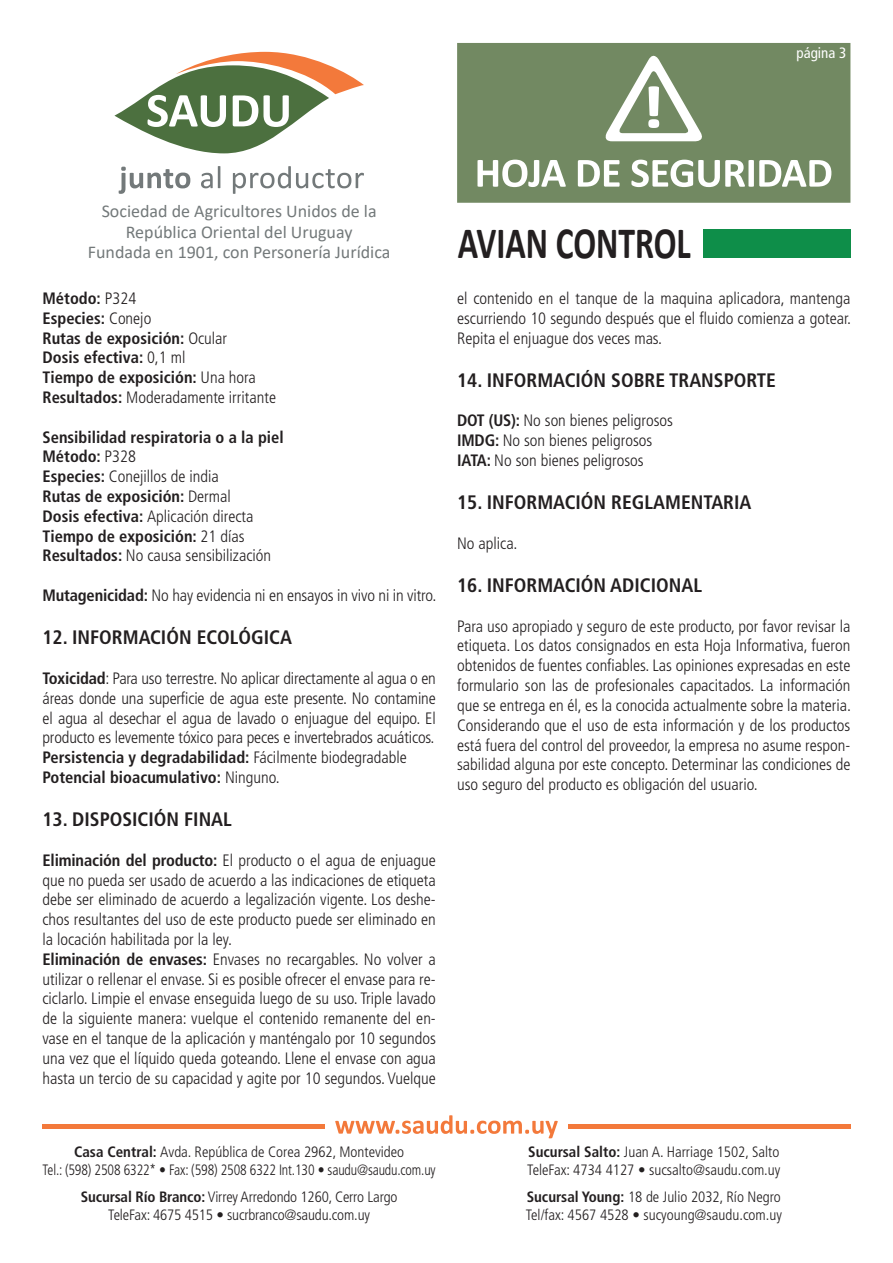
<style>
.page{position:relative;width:893px;height:1263px;background:#fff}
.page>*{position:absolute;margin:0;border:0;box-sizing:border-box;transform-origin:0 0}
.t1{font:700 45px "Calibri";color:#231f20;scale:.75 1}
.t2{font:700 condensed 19.5px "Frutiger LT Std";color:#231f20}
.t3{font:18px/21.6px "Calibri";color:#73797a;text-align:center}
.t4{font:300 condensed 16.5px/19.8px "Frutiger LT Std";color:#231f20}
.t5{font:700 condensed 16.5px/19.8px "Frutiger LT Std";color:#231f20}
.t6{font:300 condensed 15px/18px "Frutiger LT Std";color:#231f20;text-align:center}
.t7{font:condensed 15px "Frutiger LT Std";color:#fff}
.s1{font-weight:300}
.s2{font-weight:700}
</style>
<div class="page">
<svg style="left:43px;top:1125px;width:282px;height:4px"></svg>
<svg style="left:568px;top:1125px;width:282px;height:4px"></svg>
<svg style="left:335px;top:1115px;width:223px;height:23px"></svg>
<svg style="left:457px;top:43px;width:393px;height:160px;background:#829674"></svg>
<svg style="left:119px;top:167px;width:71px;height:27px"></svg>
<svg style="left:201px;top:166px;width:19px;height:22px"></svg>
<svg style="left:233px;top:166px;width:131px;height:28px"></svg>
<svg style="left:114px;top:52px;width:250px;height:101px"></svg>
<div style="left:703px;top:229px;width:147px;height:29px;background:#0e8e49"></div>
<p class="t7" style="left:796px;top:45px;width:51px">página 3</p>
<p class="t3" style="left:102px;top:199px;width:276px">Sociedad de Agricultores Unidos de la<br>República Oriental del Uruguay</p>
<p class="t3" style="left:88px;top:240px;width:304px">Fundada en 1901, con Personería Jurídica</p>
<p class="t5" style="left:43px;top:288px;width:235px">Método: <span class="s1">P324<br></span>Especies: <span class="s1">conejo<br></span>Rutas de exposición: <span class="s1">Ocular<br></span>Dosis efectiva: <span class="s1">0,1 ml<br></span>Tiempo de exposición: <span class="s1">u na hora<br></span>Resultados: <span class="s1">Moderadamente irritante</span></p>
<p class="t5" style="left:43px;top:427px;width:243px">Sensibilidad respiratoria o a la piel<br>Método: <span class="s1">P328<br></span>Especies: <span class="s1">conejillos de india<br></span>Rutas de exposición: <span class="s1">dermal<br></span>Dosis efectiva: <span class="s1">aplicación directa<br></span>Tiempo de exposición: <span class="s1">21 días<br></span>Resultados: <span class="s1">no causa sensibilización</span></p>
<p class="t4" style="left:43px;top:586px;width:395px"><span class="s2">Mutagenicidad:</span> no hay evidencia ni en ensayos in vivo ni in vitro.</p>
<p class="t2" style="left:43px;top:626px;width:251px">12. INFORMACIÓN ECOLÓGICA</p>
<p class="t4" style="left:43px;top:668px;width:395px"><span class="s2">Toxicidad</span>: Para uso terrestre. No aplicar directamente al agua o en áreas donde una superficie de agua este presente. No contamine el agua al desechar el agua de lavado o enjuague del equipo. El producto es levemente tóxico para peces e invertebrados acuáticos.<br><span class="s2">Persistencia y degradabilidad:</span> Fácilmente biodegradable <span class="s2">Potencial bioacumulativo:</span> Ninguno.</p>
<p class="t2" style="left:43px;top:808px;width:191px">13. DISPOSICIÓN FINAL</p>
<p class="t4" style="left:43px;top:850px;width:395px"><span class="s2">Eliminación del producto:</span> El producto o el agua de enjuague que no pueda ser usado de acuerdo a las indicaciones de etiqueta debe ser eliminado de acuerdo a legalización vigente. Los deshe&shy;chos resultantes del uso de este producto puede ser eliminado en la locación habilitada por la ley.<br><span class="s2">Eliminación de envases:</span> Envases no recargables. No volver a utilizar o rellenar el envase. Si es posible ofrecer el envase para re&shy;ciclarlo. Limpie el envase enseguida luego de su uso. Triple lavado de la siguiente manera: vuelque el contenido remanente del en&shy;vase en el tanque de la aplicación y manténgalo por 10 segundos una vez que el líquido queda goteando. Llene el envase con agua hasta un tercio de su capacidad y agite por 10 segundos. Vuelque</p>
<h1 class="t1" style="left:458px;top:211px;width:312px">AVIAN CONTROL</h1>
<p class="t4" style="left:457px;top:289px;width:395px;text-align:justify">el contenido en el tanque de la maquina aplicadora, mantenga escurriendo 10 segundo después que el fluido comienza a gotear.<br>Repita el enjuague dos veces mas.</p>
<p class="t2" style="left:457px;top:368px;width:320px">14. INFORMACIÓN SOBRE TRANSPORTE</p>
<p class="t4" style="left:457px;top:411px;width:217px"><span class="s2">DOT (US):</span> No son bienes peligrosos<br><span class="s2">IMDG:</span> No son bienes peligrosos<br><span class="s2">IATA:</span> No son bienes peligrosos</p>
<p class="t2" style="left:457px;top:491px;width:296px">15. INFORMACIÓN REGLAMENTARIA</p>
<p class="t4" style="left:457px;top:533px;width:62px">No aplica.</p>
<p class="t2" style="left:457px;top:574px;width:246px">16. INFORMACIÓN ADICIONAL</p>
<p class="t4" style="left:457px;top:616px;width:395px;text-align:justify">Para uso apropiado y seguro de este producto, por favor revisar la etiqueta. Los datos consignados en esta Hoja Informativa, fueron obtenidos de fuentes confiables. Las opiniones expresadas en este formulario son las de profesionales capacitados. La información que se entrega en él, es la conocida actualmente sobre la materia.<br>Considerando que el uso de esta información y de los productos está fuera del control del proveedor, la empresa no asume respon&shy;sabilidad alguna por este concepto. Determinar las condiciones de uso seguro del producto es obligación del usuario.</p>
<p class="t6" style="left:43px;top:1143px;width:395px"><span class="s2">Casa Central:</span> Avda. República de Corea 2962, Montevideo<br>Tel.: (598) 2508 6322* • Fax: (598) 2508 6322 Int.130 • saudu@saudu.com.uy</p>
<p class="t6" style="left:81px;top:1188px;width:318px"><span class="s2">Sucursal Río Branco:</span> Virrey Arredondo 1260, Cerro Largo<br>TeleFax: 4675 4515 • sucrbranco@saudu.com.uy</p>
<p class="t6" style="left:527px;top:1143px;width:255px;text-align:left"><span class="s2">Sucursal Salto:</span> Juan A. Harriage 1502, Salto<br>TeleFax: 4734 4127 • sucsalto@saudu.com.uy</p>
<p class="t6" style="left:526px;top:1188px;width:258px;text-align:left"><span class="s2">Sucursal Young:</span> 18 de Julio 2032, Río Negro<br>Tel/fax: 4567 4528 • sucyoung@saudu.com.uy</p>
</div>
